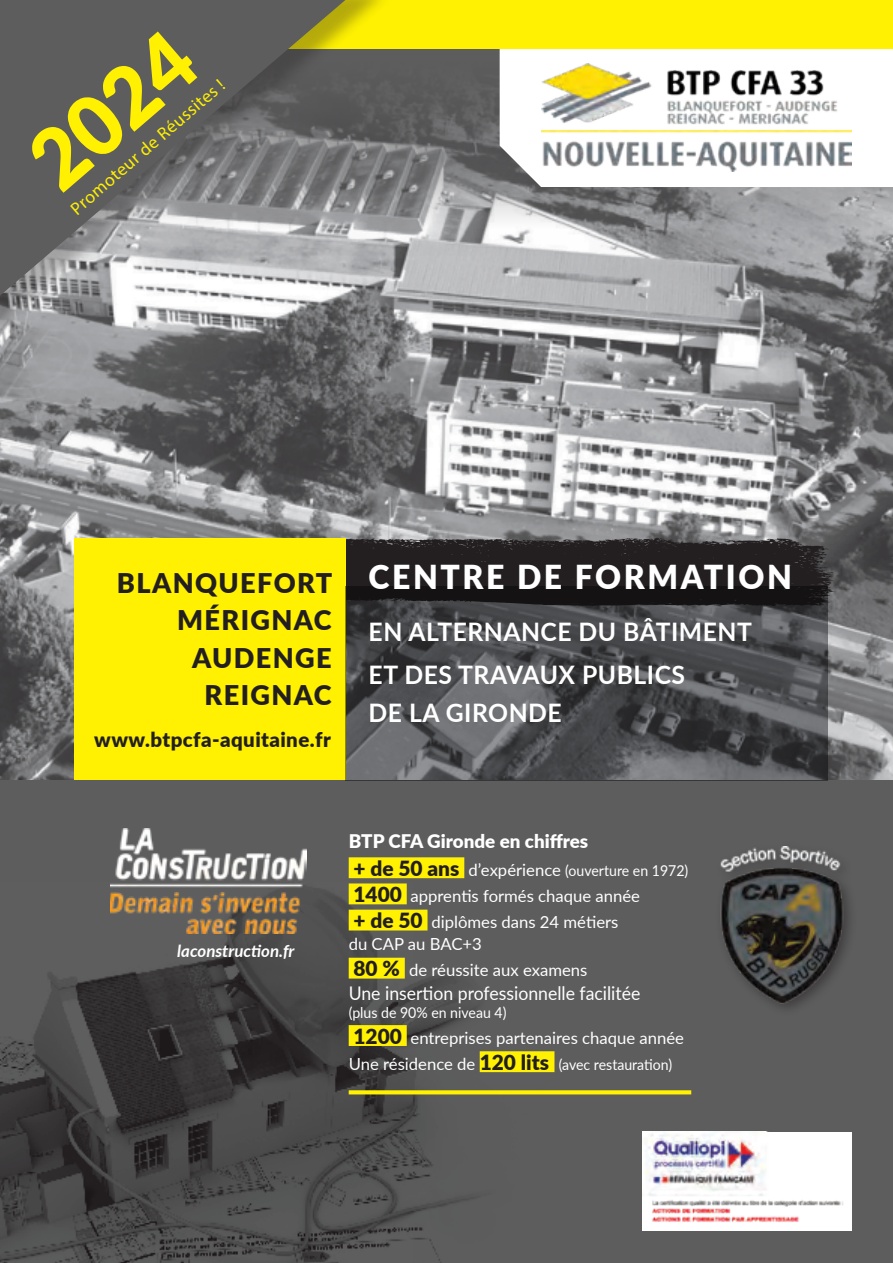
<style>
.page{position:relative;width:893px;height:1263px;background:#fff}
.page>*{position:absolute;margin:0;border:0;box-sizing:border-box;transform-origin:0 0}
.intertitres{font:900 83.1px "Lato";color:#fff101}
.intertitres-2{font:900 33px "Lato";letter-spacing:.08em;color:#fff}
.t1{font:900 27.15px/37.5px "Lato";letter-spacing:.05em;color:#231f20;text-align:right}
.intertitres-3{font:700 25.5px/43.5px "Lato";letter-spacing:.02em;color:#fff}
.texte{font:900 20.4px "Lato";letter-spacing:.02em;color:#231f20}
.texte-2{font:18.75px "Lato";color:#fff;scale:.94 1}
.intertitres-4{font:900 18.75px "Lato";color:#fff}
.intertitres-5{font:18px "Myriad Pro";color:#fff101}
.intertitres-6{font:italic 700 16.8px "Lato";color:#fff}
.intertitres-7{font:16.65px/21.9px "Lato";color:#fff}
.texte-3{font:15px "Lato";color:#fff;scale:.94 1}
.s1{font-weight:900;font-size:20.85px;color:#231f20}
.s2{font-size:16.65px}
</style>
<div class="page">
<img style="left:0;top:255px;width:893px;height:525px">
<svg style="left:393px;top:49px;width:500px;height:206px"></svg>
<svg style="left:346px;top:538px;width:490px;height:68px"></svg>
<div style="left:0;top:780px;width:893px;height:483px;background:#5d5d5e"></div>
<img style="left:0;top:883px;width:572px;height:380px">
<div style="left:74px;top:538px;width:272px;height:242px;background:#fff101"></div>
<svg style="left:346px;top:586px;width:482px;height:194px"></svg>
<svg style="left:500px;top:49px;width:393px;height:138px"></svg>
<img style="left:541px;top:63px;width:310px;height:108px">
<div style="left:0;top:0;width:893px;height:49px;background:#fff101"></div>
<div style="left:0;top:0;width:393px;height:337px;background:#231f20;opacity:.34"></div>
<svg style="left:0;top:0;width:345px;height:296px;fill:#5d5d5e"></svg>
<div style="left:349px;top:857px;width:115px;height:21px;background:#fff101"></div>
<div style="left:349px;top:883px;width:58px;height:21px;background:#fff101"></div>
<div style="left:349px;top:910px;width:78px;height:20px;background:#fff101"></div>
<div style="left:349px;top:958px;width:56px;height:20px;background:#fff101"></div>
<div style="left:349px;top:1025px;width:58px;height:21px;background:#fff101"></div>
<div style="left:480px;top:1051px;width:74px;height:21px;background:#fff101"></div>
<svg style="left:349px;top:1090px;width:342px;height:4px"></svg>
<img style="left:720px;top:847px;width:130px;height:160px">
<img style="left:110px;top:828px;width:196px;height:106px">
<img style="left:642px;top:1131px;width:210px;height:99px">
<p class="intertitres" style="left:1px;top:125px;width:189px;rotate:-41deg">2024</p>
<p class="intertitres-5" style="left:66px;top:203px;width:198px;rotate:-41deg">Promoteur de Réussites !</p>
<p class="t1" style="left:117px;top:563px;width:217px">BLANQUEFORT<br>MÉRIGNAC<br>AUDENGE</p>
<p class="t1" style="left:205px;top:675px;width:128px">REIGNAC</p>
<p class="texte" style="left:94px;top:724px;width:238px">www.btpcfa-aquitaine.fr</p>
<p class="intertitres-2" style="left:369px;top:552px;width:425px">CENTRE DE FORMATION</p>
<p class="intertitres-3" style="left:369px;top:609px;width:385px">EN ALTERNANCE DU BÂTIMENT<br>ET DES TRAVAUX PUBLICS</p>
<p class="intertitres-3" style="left:369px;top:690px;width:195px">DE LA GIRONDE</p>
<p class="intertitres-6" style="left:177px;top:938px;width:119px">laconstruction.fr</p>
<p class="intertitres-4" style="left:349px;top:827px;width:241px">BTP CFA Gironde en chiffres</p>
<p class="texte-3" style="left:353px;top:860px;width:358px"><span class="s1">+ de 50 ans</span> <span class="s2">d’expérience</span> (ouverture en 1972)</p>
<p class="intertitres-7" style="left:353px;top:884px;width:288px"><span class="s1">1400</span> apprentis formés chaque année</p>
<p class="intertitres-7" style="left:349px;top:911px;width:271px"><span class="s1">+ de 50</span> diplômes dans 24 métiers du CAP au BAC+3</p>
<p class="intertitres-7" style="left:353px;top:959px;width:235px"><span class="s1">80 %</span> de réussite aux examens</p>
<p class="texte-2" style="left:349px;top:979px;width:312px">Une insertion professionnelle facilitée</p>
<p class="texte-3" style="left:349px;top:1001px;width:169px">(plus de 90% en niveau 4)</p>
<p class="intertitres-7" style="left:353px;top:1026px;width:332px"><span class="s1">1200</span> entreprises partenaires chaque année</p>
<p class="texte-3" style="left:349px;top:1054px;width:346px"><span class="s2">Une résidence de</span> <span class="s1">120 lits</span> (avec restauration)</p>
</div>
